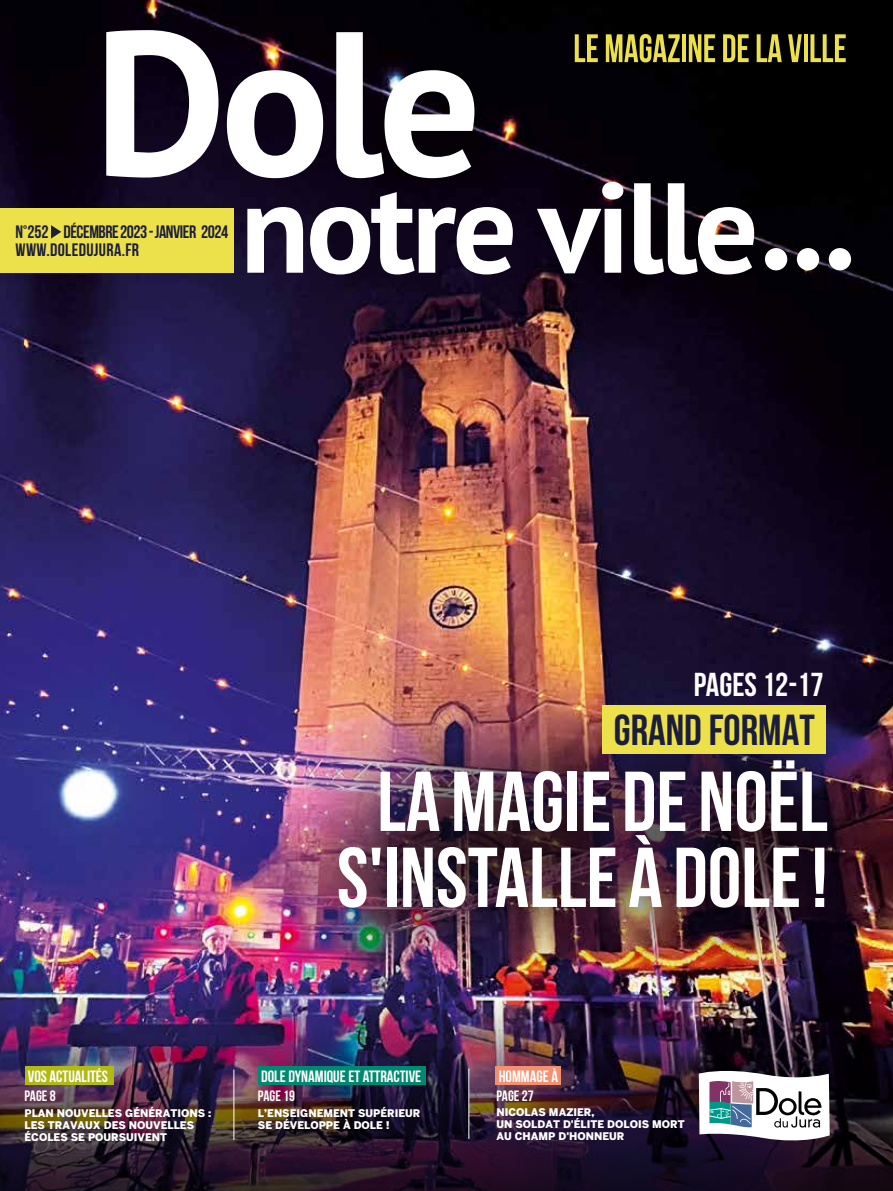
<style>
.page{position:relative;width:893px;height:1191px;background:#fff}
.page>*{position:absolute;margin:0;border:0;box-sizing:border-box;transform-origin:0 0}
.t1{font:700 204.45px "PT Sans";color:#fff}
.t2{font:700 127.8px "PT Sans";letter-spacing:-.03em;color:#fff}
.t3{font:700 84.75px/76.1px "Bebas Neue";color:#fff;text-align:center}
.t4{font:700 43.35px "Bebas Neue";color:#1b1e3b}
.t5{font:700 33.15px "Bebas Neue";color:#fff}
.t6{font:700 18px/18px "Bebas Neue";letter-spacing:-.025em;color:#1c1e3d}
.t7{font:700 16.35px "Bebas Neue";color:#fff}
.t8{font:700 15px "Bebas Neue";color:#fff}
.t9{font:900 10.5px/12px "Benton Sans";color:#fff}
</style>
<div class="page">
<img style="left:0;top:0;width:893px;height:999px">
<div style="left:0;top:208px;width:234px;height:64px;background:#ede14b"></div>
<svg style="left:51px;top:225px;width:10px;height:13px"></svg>
<svg style="left:575px;top:34px;width:23px;height:28px"></svg>
<svg style="left:606px;top:34px;width:74px;height:28px"></svg>
<hr style="left:682px;top:34px;width:4px;height:28px;background:#ede14b">
<svg style="left:689px;top:34px;width:26px;height:28px"></svg>
<svg style="left:723px;top:34px;width:26px;height:28px"></svg>
<svg style="left:757px;top:34px;width:25px;height:28px"></svg>
<svg style="left:788px;top:34px;width:14px;height:28px"></svg>
<hr style="left:804px;top:34px;width:4px;height:28px;background:#ede14b">
<svg style="left:810px;top:34px;width:36px;height:28px"></svg>
<div style="left:765px;top:248px;width:22px;height:22px;background:#fff;border-radius:50%"></div>
<div style="left:797px;top:248px;width:22px;height:22px;background:#fff;border-radius:50%"></div>
<div style="left:829px;top:248px;width:22px;height:22px;background:#fff;border-radius:50%"></div>
<div style="left:257px;top:680px;width:636px;height:311px;background:#000;opacity:.95"></div>
<div style="left:602px;top:706px;width:224px;height:48px;background:#ede14b"></div>
<img style="left:0;top:999px;width:893px;height:192px">
<div style="left:495px;top:1066px;width:66px;height:19px;background:#f29071"></div>
<hr style="left:468px;top:1068px;width:1px;height:70px;background:#fff">
<hr style="left:234px;top:1069px;width:1px;height:71px;background:#fff">
<svg style="left:699px;top:1066px;width:131px;height:78px"></svg>
<div style="left:25px;top:1066px;width:88px;height:19px;background:#b1b913"></div>
<div style="left:258px;top:1066px;width:167px;height:19px;background:#008970"></div>
<h1 class="t1" style="left:94px;top:-32px;width:389px">Dole</h1>
<h2 class="t2" style="left:240px;top:143px;width:520px">notre ville</h2>
<h3 class="t6" style="left:16px;top:222px;width:214px">N°252 DÉCEMBRE 2023 - JANVIER 2024<br>WWW.DOLEDUJURA.FR</h3>
<h3 class="t5" style="left:694px;top:666px;width:131px">PAGES 12-17</h3>
<h3 class="t4" style="left:614px;top:706px;width:203px">GRAND FORMAT</h3>
<h3 class="t3" style="left:337px;top:762px;width:492px">LA MAGIE DE NOËL<br>S'INSTALLE À DOLE !</h3>
<h3 class="t7" style="left:28px;top:1067px;width:82px">VOS ACTUALITÉS</h3>
<h3 class="t7" style="left:261px;top:1067px;width:162px">DOLE DYNAMIQUE ET ATTRACTIVE</h3>
<h3 class="t7" style="left:499px;top:1067px;width:61px">HOMMAGE À</h3>
<h3 class="t8" style="left:24px;top:1088px;width:33px">PAGE 8</h3>
<p class="t9" style="left:24px;top:1106px;width:188px">PLAN NOUVELLES GÉNÉRATIONS :<br>LES TRAVAUX DES NOUVELLES<br>ÉCOLES SE POURSUIVENT</p>
<h3 class="t8" style="left:258px;top:1088px;width:39px">PAGE 19</h3>
<p class="t9" style="left:258px;top:1106px;width:164px">L’ENSEIGNEMENT SUPÉRIEUR<br>SE DÉVELOPPE À DOLE !</p>
<h3 class="t8" style="left:496px;top:1087px;width:39px">PAGE 27</h3>
<p class="t9" style="left:496px;top:1106px;width:190px">NICOLAS MAZIER,<br>UN SOLDAT D'ÉLITE DOLOIS MORT<br>AU CHAMP D'HONNEUR</p>
</div>
